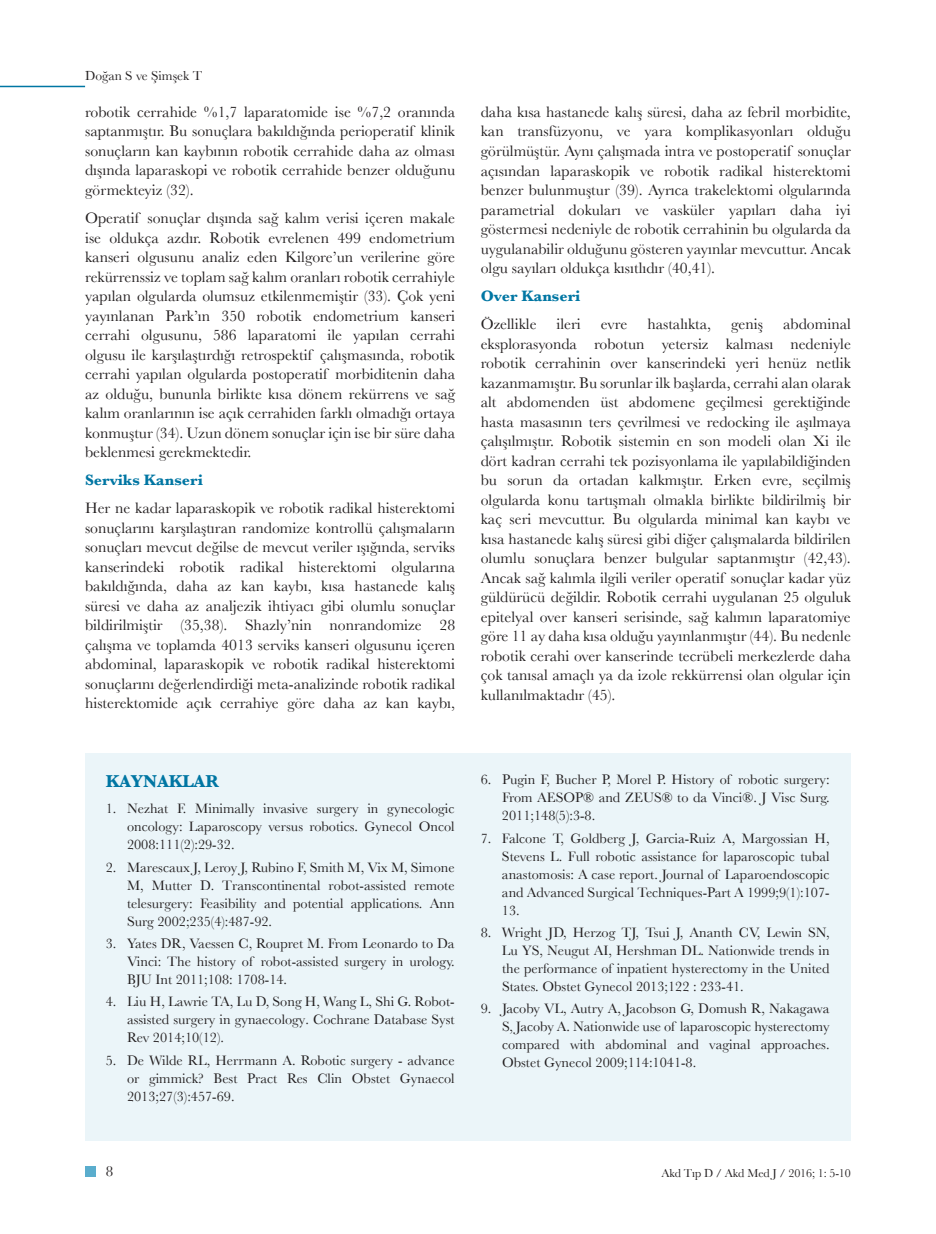
<style>
.page{position:relative;width:936px;height:1234px;background:#fff}
.page>*{position:absolute;margin:0;border:0;box-sizing:border-box;transform-origin:0 0}
.t1{font:700 18px "Baskerville";color:#0076a3}
.t2{font:15.75px/19.5px "Baskerville";color:#231f20;text-align:justify}
.t3{font:700 15.75px "Baskerville";color:#0076a3}
.t4{font:15px "Baskerville";color:#231f20}
.t5{font:14.25px/18px "Baskerville";color:#231f20;text-align:justify}
.t6{font:13.5px "Baskerville";color:#231f20}
.t7{font:12px "Baskerville";letter-spacing:-.01em;color:#231f20}
</style>
<div class="page">
<div style="left:85px;top:1166px;width:10px;height:10px;background:#5aadcd"></div>
<hr style="left:0;top:86px;width:85px;height:1px;background:#0076a3">
<div style="left:85px;top:753px;width:765px;height:387px;background:#ebf5f9"></div>
<p class="t6" style="left:85px;top:68px;width:119px">Doğan S ve Şimşek T</p>
<p class="t2" style="left:85px;top:102px;width:371px">robotik cerrahide %1,7 laparatomide ise %7,2 oranında saptanmıştır. Bu sonuçlara bakıldığında perioperatif klinik sonuçların kan kaybının robotik cerrahide daha az olması dışında laparaskopi ve robotik cerrahide benzer olduğunu görmekteyiz (32).</p>
<p class="t2" style="left:85px;top:208px;width:372px">Operatif sonuçlar dışında sağ kalım verisi içeren makale ise oldukça azdır. Robotik evrelenen 499 endometrium kanseri olgusunu analiz eden Kilgore’un verilerine göre rekürrenssiz ve toplam sağ kalım oranları robotik cerrahiyle yapılan olgularda olumsuz etkilenmemiştir (33). Çok yeni yayınlanan Park’ın 350 robotik endometrium kanseri cerrahi olgusunu, 586 laparatomi ile yapılan cerrahi olgusu ile karşılaştırdığı retrospektif çalışmasında, robotik cerrahi yapılan olgularda postoperatif morbiditenin daha az olduğu, bununla birlikte kısa dönem rekürrens ve sağ kalım oranlarının ise açık cerrahiden farklı olmadığı ortaya konmuştur (34). Uzun dönem sonuçlar için ise bir süre daha beklenmesi gerekmektedir.</p>
<p class="t3" style="left:85px;top:470px;width:119px">Serviks Kanseri</p>
<p class="t2" style="left:85px;top:498px;width:371px">Her ne kadar laparaskopik ve robotik radikal histerektomi sonuçlarını karşılaştıran randomize kontrollü çalışmaların sonuçları mevcut değilse de mevcut veriler ışığında, serviks kanserindeki robotik radikal histerektomi olgularına bakıldığında, daha az kan kaybı, kısa hastanede kalış süresi ve daha az analjezik ihtiyacı gibi olumlu sonuçlar bildirilmiştir (35,38). Shazly’nin nonrandomize 28 çalışma ve toplamda 4013 serviks kanseri olgusunu içeren abdominal, laparaskopik ve robotik radikal histerektomi sonuçlarını değerlendirdiği meta-analizinde robotik radikal histerektomide açık cerrahiye göre daha az kan kaybı,</p>
<p class="t1" style="left:106px;top:770px;width:115px">KAYNAKLAR</p>
<p class="t5" style="left:127px;top:799px;width:329px;text-indent:-21px">1. Nezhat F. Minimally invasive surgery in gynecologic oncology: Laparoscopy versus robotics. Gynecol Oncol 2008:111(2):29-32.</p>
<p class="t5" style="left:127px;top:857px;width:329px;text-indent:-21px">2. Marescaux J, Leroy J, Rubino F, Smith M, Vix M, Simone M, Mutter D. Transcontinental robot-assisted remote telesurgery: Feasibility and potential applications. Ann Surg 2002;235(4):487-92.</p>
<p class="t5" style="left:127px;top:934px;width:329px;text-indent:-21px">3. Yates DR, Vaessen C, Roupret M. From Leonardo to Da Vinci: The history of robot-assisted surgery in urology.<br>BJU Int 2011;108: 1708-14.</p>
<p class="t5" style="left:127px;top:992px;width:329px;text-indent:-21px">4. Liu H, Lawrie TA, Lu D, Song H, Wang L, Shi G. Robot&shy;assisted surgery in gynaecology. Cochrane Database Syst Rev 2014;10(12).</p>
<p class="t5" style="left:127px;top:1050px;width:329px;text-indent:-21px">5. De Wilde RL, Herrmann A. Robotic surgery - advance or gimmick? Best Pract Res Clin Obstet Gynaecol 2013;27(3):457-69.</p>
<p class="t4" style="left:106px;top:1162px;width:9px">8</p>
<p class="t2" style="left:480px;top:102px;width:371px">daha kısa hastanede kalış süresi, daha az febril morbidite, kan transfüzyonu, ve yara komplikasyonları olduğu görülmüştür. Aynı çalışmada intra ve postoperatif sonuçlar açısından laparaskopik ve robotik radikal histerektomi benzer bulunmuştur (39). Ayrıca trakelektomi olgularında parametrial dokuları ve vasküler yapıları daha iyi göstermesi nedeniyle de robotik cerrahinin bu olgularda da uygulanabilir olduğunu gösteren yayınlar mevcuttur. Ancak olgu sayıları oldukça kısıtlıdır (40,41).</p>
<p class="t3" style="left:480px;top:286px;width:101px">Over Kanseri</p>
<p class="t2" style="left:480px;top:314px;width:57px">Özellikle</p>
<p class="t2" style="left:556px;top:314px;width:26px">ileri</p>
<p class="t2" style="left:601px;top:314px;width:28px">evre</p>
<p class="t2" style="left:647px;top:314px;width:65px">hastalıkta,</p>
<p class="t2" style="left:731px;top:314px;width:33px">geniş</p>
<p class="t2" style="left:480px;top:314px;width:371px;text-indent:302px">abdominal eksplorasyonda robotun yetersiz kalması nedeniyle robotik cerrahinin over kanserindeki yeri henüz netlik kazanmamıştır. Bu sorunlar ilk başlarda, cerrahi alan olarak alt abdomenden üst abdomene geçilmesi gerektiğinde hasta masasının ters çevrilmesi ve redocking ile aşılmaya çalışılmıştır. Robotik sistemin en son modeli olan Xi ile dört kadran cerrahi tek pozisyonlama ile yapılabildiğinden bu sorun da ortadan kalkmıştır. Erken evre, seçilmiş olgularda konu tartışmalı olmakla birlikte bildirilmiş bir kaç seri mevcuttur. Bu olgularda minimal kan kaybı ve kısa hastanede kalış süresi gibi diğer çalışmalarda bildirilen olumlu sonuçlara benzer bulgular saptanmıştır (42,43).<br>Ancak sağ kalımla ilgili veriler operatif sonuçlar kadar yüz güldürücü değildir. Robotik cerrahi uygulanan 25 olguluk epitelyal over kanseri serisinde, sağ kalımın laparatomiye göre 11 ay daha kısa olduğu yayınlanmıştır (44). Bu nedenle robotik cerahi over kanserinde tecrübeli merkezlerde daha çok tanısal amaçlı ya da izole rekkürrensi olan olgular için kullanılmaktadır (45).</p>
<p class="t5" style="left:502px;top:770px;width:329px;text-indent:-21px">6. Pugin F, Bucher P, Morel P. History of robotic surgery:<br>From AESOP</p>
<p class="t5" style="left:583px;top:788px;width:52px">® and ZEUS</p>
<p class="t5" style="left:661px;top:788px;width:169px">® to da Vinci®. J Visc Surg.</p>
<p class="t5" style="left:502px;top:806px;width:95px">2011;148(5):3-8.</p>
<p class="t5" style="left:502px;top:828px;width:329px;text-indent:-21px">7. Falcone T, Goldberg J, Garcia-Ruiz A, Margossian H, Stevens L. Full robotic assistance for laparoscopic tubal anastomosis: A case report. Journal of Laparoendoscopic and Advanced Surgical Techniques-Part A 1999;9(1):107- 13.</p>
<p class="t5" style="left:502px;top:922px;width:329px;text-indent:-21px">8. Wright JD, Herzog TJ, Tsui J, Ananth CV, Lewin SN, Lu YS, Neugut AI, Hershman DL. Nationwide trends in the performance of inpatient hysterectomy in the United States. Obstet Gynecol 2013;122 : 233-41.</p>
<p class="t5" style="left:502px;top:999px;width:329px;text-indent:-21px">9. Jacoby VL, Autry A, Jacobson G, Domush R, Nakagawa S, Jacoby A. Nationwide use of laparoscopic hysterectomy compared with abdominal and vaginal approaches.<br>Obstet Gynecol 2009;114:1041-8.</p>
<p class="t7" style="left:661px;top:1165px;width:191px">Akd Tıp D / Akd Med J / 2016; 1: 5-10</p>
</div>
